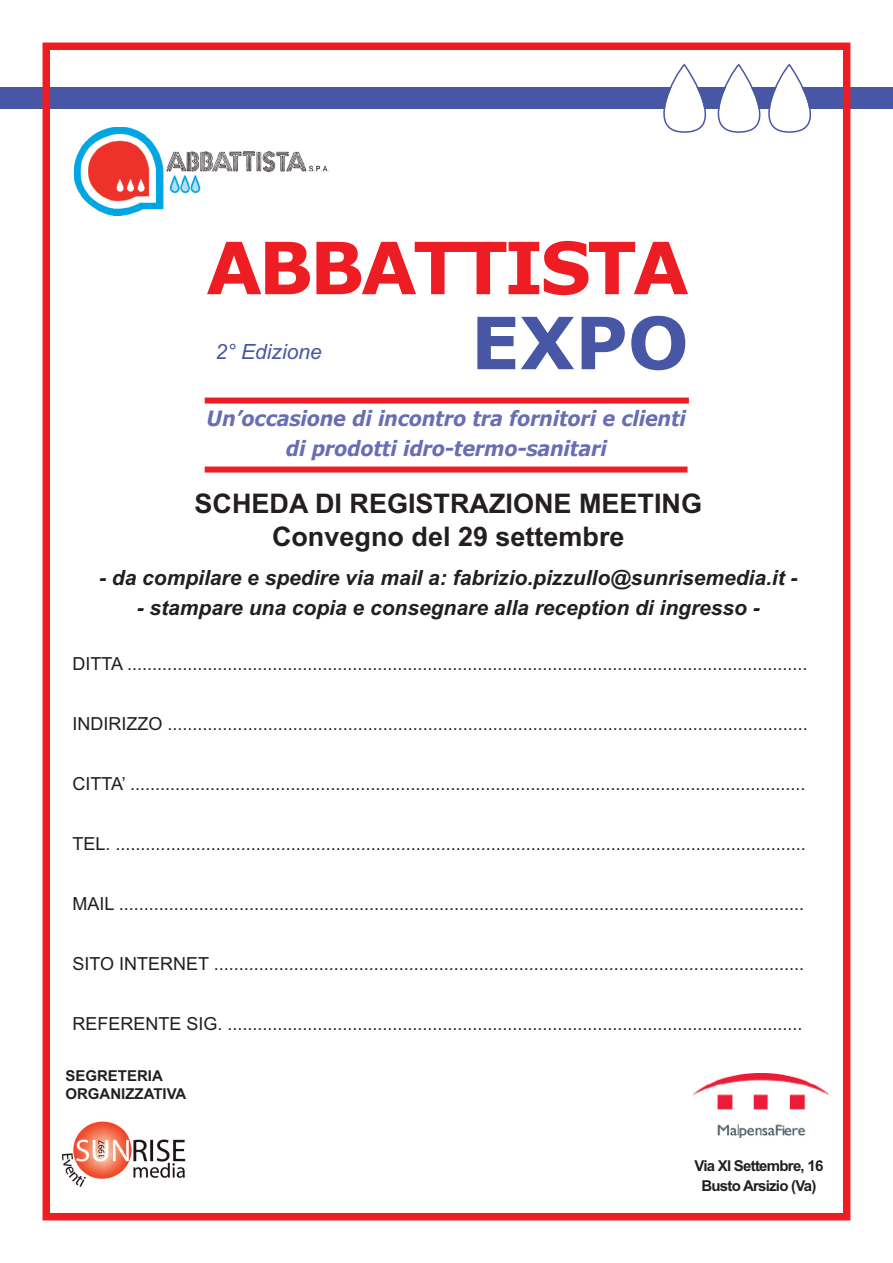
<style>
.page{position:relative;width:893px;height:1263px;background:#fff}
.page>*{position:absolute;margin:0;border:0;box-sizing:border-box;transform-origin:0 0}
.t1{font:700 72px "Verdana";letter-spacing:-.05em;color:#ee1d23}
.t2{font:700 72px "Verdana";color:#4756a5}
.t3{font:700 27px/33px "Arial";color:#231f20;text-align:center}
.t4{font:italic 700 21px "Arial";color:#231f20}
.t5{font:italic 700 21px/30px "Verdana";letter-spacing:-.015em;color:#696eb3;text-align:center;scale:.92 1}
.t6{font:italic 21px "Arial";color:#4756a5}
.t7{font:18px "Arial";color:#231f20}
.t8{font:700 15px/19.5px "Arial";letter-spacing:-.05em;color:#231f20;text-align:center}
.t9{font:700 15px/18px "Arial";color:#231f20}
</style>
<div class="page">
<div style="left:0;top:87px;width:893px;height:22px;background:#4756a5"></div>
<div style="left:43px;top:43px;width:807px;height:1177px;border:8px solid #ee1d23"></div>
<svg style="left:663px;top:64px;width:149px;height:69px"></svg>
<img style="left:75px;top:127px;width:254px;height:89px">
<div style="left:205px;top:398px;width:484px;height:6px;background:#ee1d23"></div>
<div style="left:205px;top:466px;width:482px;height:6px;background:#ee1d23"></div>
<img style="left:62px;top:1121px;width:124px;height:66px">
<img style="left:692px;top:1074px;width:136px;height:63px">
<h1 class="t1" style="left:206px;top:222px;width:484px">ABBATTISTA</h1>
<h1 class="t2" style="left:471px;top:297px;width:220px">EXPO</h1>
<p class="t5" style="left:207px;top:403px;width:523px">Un’occasione di incontro tra fornitori e clienti di prodotti idro-termo-sanitari</p>
<p class="t6" style="left:215px;top:339px;width:108px">2° Edizione</p>
<h2 class="t3" style="left:195px;top:487px;width:509px">SCHEDA DI REGISTRAZIONE MEETING<br>Convegno del 29 settembre</h2>
<p class="t4" style="left:99px;top:565px;width:700px">- da compilare e spedire via mail a: fabrizio.pizzullo@sunrisemedia.it -</p>
<p class="t4" style="left:137px;top:595px;width:625px">- stampare una copia e consegnare alla reception di ingresso -</p>
<p class="t7" style="left:73px;top:654px;width:736px">DITTA ........................................................................................................................................</p>
<p class="t7" style="left:73px;top:714px;width:737px">INDIRIZZO ................................................................................................................................</p>
<p class="t7" style="left:73px;top:774px;width:734px">CITTA’ .......................................................................................................................................</p>
<p class="t7" style="left:73px;top:834px;width:735px">TEL. ..........................................................................................................................................</p>
<p class="t7" style="left:73px;top:894px;width:733px">MAIL .........................................................................................................................................</p>
<p class="t7" style="left:73px;top:954px;width:733px">SITO INTERNET ......................................................................................................................</p>
<p class="t7" style="left:72px;top:1014px;width:732px">REFERENTE SIG. ...................................................................................................................</p>
<p class="t9" style="left:65px;top:1067px;width:123px">SEGRETERIA<br>ORGANIZZATIVA</p>
<p class="t8" style="left:694px;top:1156px;width:130px">Via XI Settembre, 16<br>Busto Arsizio (Va)</p>
</div>
